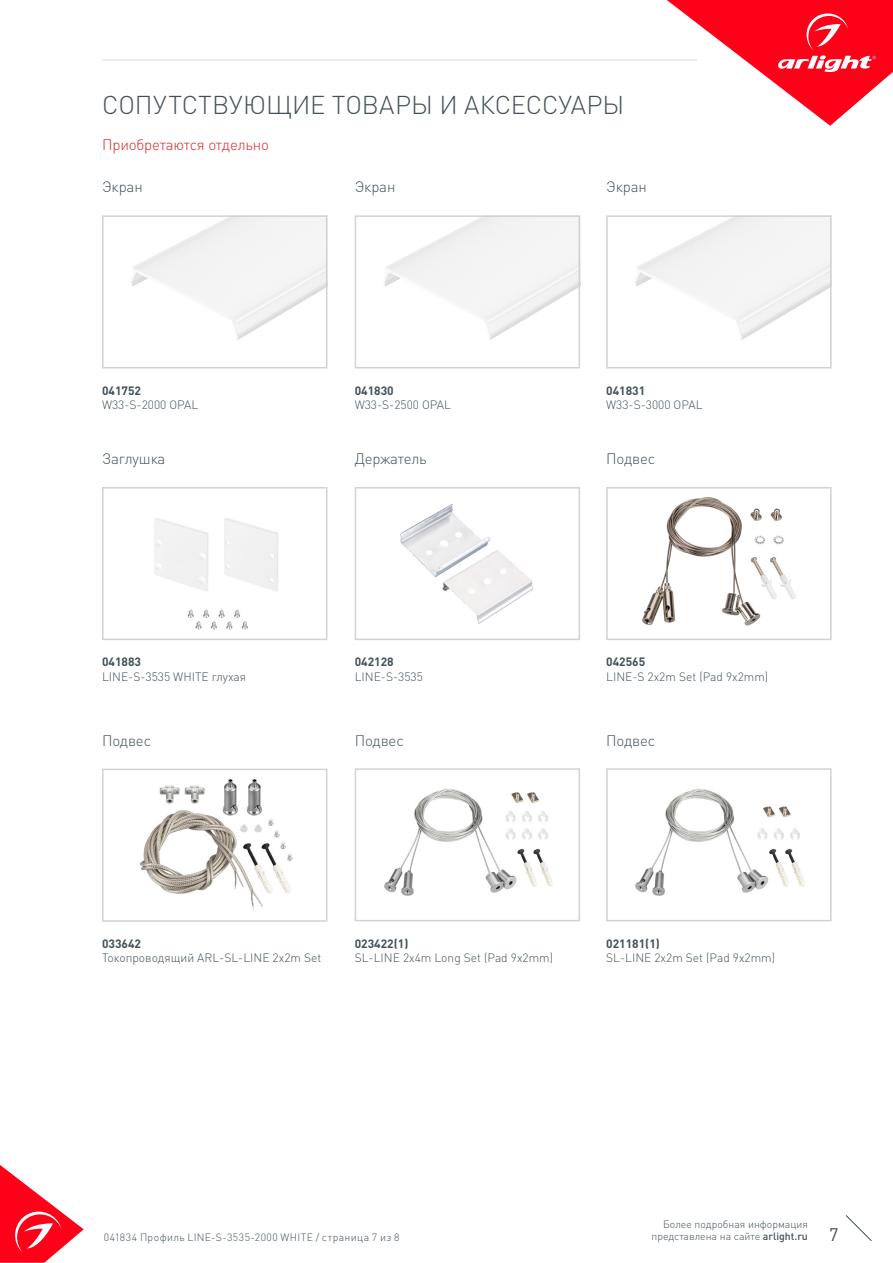
<style>
.page{position:relative;width:893px;height:1263px;background:#fff}
.page>*{position:absolute;margin:0;border:0;box-sizing:border-box;transform-origin:0 0}
.t1{font:300 25.5px "DIN Pro";color:#425159}
.t2{font:18px "DIN Pro";color:#425159}
.t3{font:300 15px "DIN Pro";letter-spacing:-.01em;color:#425159}
.t4{font:300 15px "DIN Pro";letter-spacing:-.01em;color:#d5262a}
.t5{font:300 12px "DIN Pro";color:#425159}
.t6{font:700 12px "DIN Pro";color:#425159}
.t7{font:300 10.5px "DIN Pro";color:#425159}
.t8{font:300 10.5px "DIN Pro";letter-spacing:.04em;color:#425159}
.s1{font-weight:500}
</style>
<div class="page">
<svg style="left:0;top:1165px;width:84px;height:98px"></svg>
<svg style="left:845px;top:1215px;width:27px;height:26px"></svg>
<svg style="left:667px;top:0;width:226px;height:126px"></svg>
<hr style="left:102px;top:60px;width:595px;height:1px;background:#dcdddf">
<img style="left:132px;top:218px;width:192px;height:122px">
<div style="left:102px;top:215px;width:225px;height:153px;border:2px solid #d1d2d4"></div>
<img style="left:384px;top:218px;width:193px;height:122px">
<div style="left:355px;top:215px;width:225px;height:153px;border:2px solid #d1d2d4"></div>
<img style="left:636px;top:218px;width:193px;height:122px">
<div style="left:606px;top:215px;width:226px;height:153px;border:2px solid #d1d2d4"></div>
<img style="left:642px;top:497px;width:154px;height:129px">
<div style="left:606px;top:487px;width:226px;height:153px;border:2px solid #d1d2d4"></div>
<img style="left:154px;top:518px;width:124px;height:112px">
<div style="left:102px;top:487px;width:225px;height:153px;border:2px solid #d1d2d4"></div>
<img style="left:400px;top:504px;width:134px;height:120px">
<div style="left:355px;top:487px;width:225px;height:153px;border:2px solid #d1d2d4"></div>
<img style="left:140px;top:778px;width:153px;height:132px">
<div style="left:102px;top:769px;width:225px;height:153px;border:2px solid #d1d2d4"></div>
<img style="left:635px;top:788px;width:170px;height:108px">
<div style="left:606px;top:768px;width:226px;height:153px;border:2px solid #d1d2d4"></div>
<img style="left:384px;top:788px;width:169px;height:108px">
<div style="left:355px;top:768px;width:225px;height:153px;border:2px solid #d1d2d4"></div>
<p class="t1" style="left:102px;top:87px;width:524px">СОПУТСТВУЮЩИЕ ТОВАРЫ И АКСЕССУАРЫ</p>
<p class="t4" style="left:102px;top:134px;width:168px">Приобретаются отдельно</p>
<p class="t3" style="left:102px;top:177px;width:42px">Экран</p>
<p class="t3" style="left:355px;top:177px;width:42px">Экран</p>
<p class="t3" style="left:606px;top:177px;width:42px">Экран</p>
<p class="t6" style="left:102px;top:382px;width:41px">041752</p>
<p class="t5" style="left:102px;top:397px;width:98px">W33-S-2000 OPAL</p>
<p class="t6" style="left:355px;top:382px;width:41px">041830</p>
<p class="t5" style="left:355px;top:397px;width:98px">W33-S-2500 OPAL</p>
<p class="t6" style="left:606px;top:382px;width:41px">041831</p>
<p class="t5" style="left:606px;top:397px;width:98px">W33-S-3000 OPAL</p>
<p class="t3" style="left:102px;top:448px;width:65px">Заглушка</p>
<p class="t3" style="left:606px;top:448px;width:51px">Подвес</p>
<p class="t3" style="left:355px;top:448px;width:73px">Держатель</p>
<p class="t6" style="left:102px;top:654px;width:41px">041883</p>
<p class="t5" style="left:102px;top:668px;width:146px">LINE-S-3535 WHITE глухая</p>
<p class="t3" style="left:102px;top:730px;width:51px">Подвес</p>
<p class="t6" style="left:355px;top:654px;width:41px">042128</p>
<p class="t5" style="left:355px;top:668px;width:70px">LINE-S-3535</p>
<p class="t3" style="left:355px;top:730px;width:51px">Подвес</p>
<p class="t6" style="left:606px;top:654px;width:41px">042565</p>
<p class="t5" style="left:606px;top:668px;width:164px">LINE-S 2x2m Set (Pad 9x2mm)</p>
<p class="t3" style="left:606px;top:730px;width:51px">Подвес</p>
<p class="t6" style="left:102px;top:935px;width:41px">033642</p>
<p class="t5" style="left:102px;top:950px;width:221px">Токопроводящий ARL-SL-LINE 2x2m Set</p>
<p class="t6" style="left:355px;top:935px;width:55px">023422(1)</p>
<p class="t5" style="left:355px;top:949px;width:200px">SL-LINE 2x4m Long Set (Pad 9x2mm)</p>
<p class="t6" style="left:606px;top:935px;width:55px">021181(1)</p>
<p class="t5" style="left:606px;top:949px;width:171px">SL-LINE 2x2m Set (Pad 9x2mm)</p>
<p class="t7" style="left:663px;top:1216px;width:146px">Более подробная информация</p>
<p class="t7" style="left:651px;top:1229px;width:158px">представлена на сайте <span class="s1">arlight.ru</span></p>
<p class="t8" style="left:104px;top:1230px;width:297px">041834 Профиль LINE-S-3535-2000 WHITE / страница 7 из 8</p>
<h2 class="t2" style="left:829px;top:1222px;width:11px">7</h2>
</div>
